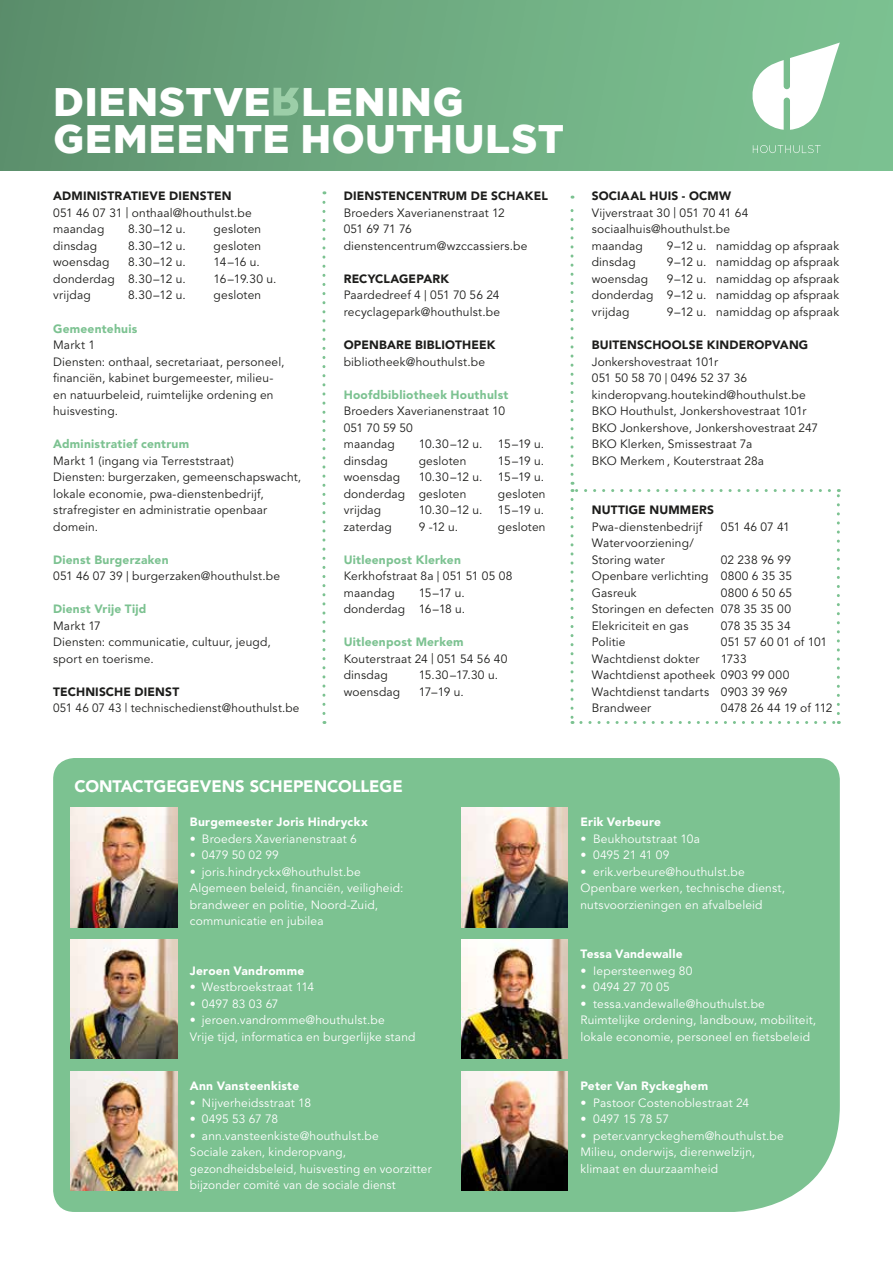
<style>
.page{position:relative;width:893px;height:1263px;background:#fff}
.page>*{position:absolute;margin:0;border:0;box-sizing:border-box;transform-origin:0 0}
.t1{font:900 39.75px/37.5px "Gotham";letter-spacing:.03em;color:#fff}
.t2{font:900 16.5px "Avenir";color:#fff}
.t3{font:12px/16.5px "Avenir";letter-spacing:.015em;color:#1d1d1b}
.t4{font:12px/16.5px "Avenir";letter-spacing:.015em;color:#fff}
.t5{font:900 12px "Avenir";letter-spacing:.02em;color:#fff}
.t6{font:900 12px "Avenir";letter-spacing:.01em;color:#1d1d1b}
.t7{font:900 12px "Avenir";letter-spacing:.02em;color:#7cc291}
.t8{font:12px "Avenir";letter-spacing:-.01em;color:#fff}
.t9{font:12px "Avenir";letter-spacing:-.025em;color:#1d1d1b}
.t10{font:12px "Avenir";letter-spacing:-.01em;color:#1d1d1b}
.s1{font-weight:900}
.s2{font-size:14.4px}
.s3{font-weight:900;color:#7cc291}
</style>
<div class="page">
<div style="left:0;top:0;width:893px;height:170px;background:linear-gradient(to right,#5d916e,#7ec594)"></div>
<div style="left:53px;top:758px;width:787px;height:454px;background:#7cc291"></div>
<svg style="left:749px;top:43px;width:91px;height:87px"></svg>
<svg style="left:753px;top:145px;width:68px;height:8px"></svg>
<svg style="left:274px;top:88px;width:25px;height:28px"></svg>
<img style="left:71px;top:808px;width:106px;height:119px">
<img style="left:461px;top:808px;width:107px;height:119px">
<img style="left:71px;top:940px;width:106px;height:119px">
<img style="left:461px;top:940px;width:107px;height:119px">
<img style="left:71px;top:1071px;width:106px;height:120px">
<img style="left:461px;top:1071px;width:107px;height:120px">
<svg style="left:570px;top:196px;width:3px;height:278px"></svg>
<svg style="left:322px;top:191px;width:3px;height:522px"></svg>
<svg style="left:570px;top:499px;width:3px;height:225px"></svg>
<svg style="left:581px;top:721px;width:258px;height:3px"></svg>
<svg style="left:837px;top:489px;width:3px;height:224px"></svg>
<svg style="left:572px;top:482px;width:257px;height:10px"></svg>
<h1 class="t1" style="left:53px;top:82px;width:512px">DIENSTVE LENING<br>GEMEENTE HOUTHULST</h1>
<p class="t3" style="left:53px;top:188px;width:200px"><span class="s1">ADMINISTRATIEVE DIENSTEN<br></span>051 46 07 31 <span class="s2">|</span> onthaal@houthulst.be maandag</p>
<p class="t6" style="left:344px;top:189px;width:206px">DIENSTENCENTRUM DE SCHAKEL</p>
<p class="t3" style="left:344px;top:205px;width:185px">Broeders Xaverianenstraat 12<br>051 69 71 76 dienstencentrum@wzccassiers.be</p>
<p class="t3" style="left:344px;top:271px;width:158px"><span class="s1">RECYCLAGEPARK<br></span>Paardedreef 4 <span class="s2">|</span> 051 70 56 24 recyclagepark@houthulst.be</p>
<p class="t6" style="left:344px;top:338px;width:153px">OPENBARE BIBLIOTHEEK</p>
<p class="t3" style="left:344px;top:353px;width:143px">bibliotheek@houthulst.be</p>
<p class="t7" style="left:344px;top:387px;width:166px">Hoofdbibliotheek Houthulst</p>
<p class="t3" style="left:344px;top:403px;width:163px">Broeders Xaverianenstraat 10<br>051 70 59 50<br>maandag</p>
<p class="t3" style="left:128px;top:221px;width:59px">8.30–12 u.</p>
<p class="t3" style="left:214px;top:221px;width:49px">gesloten</p>
<p class="t3" style="left:53px;top:238px;width:45px">dinsdag</p>
<p class="t3" style="left:128px;top:238px;width:59px">8.30–12 u.</p>
<p class="t3" style="left:214px;top:238px;width:49px">gesloten</p>
<p class="t3" style="left:53px;top:254px;width:58px">woensdag</p>
<p class="t3" style="left:128px;top:254px;width:59px">8.30–12 u.</p>
<p class="t3" style="left:214px;top:254px;width:48px">14–16 u.</p>
<p class="t3" style="left:53px;top:271px;width:134px">donderdag 8.30–12 u.</p>
<p class="t3" style="left:214px;top:271px;width:64px">16–19.30 u.</p>
<p class="t3" style="left:53px;top:287px;width:39px">vrijdag</p>
<p class="t3" style="left:128px;top:287px;width:59px">8.30–12 u.</p>
<p class="t3" style="left:214px;top:287px;width:49px">gesloten</p>
<p class="t7" style="left:53px;top:321px;width:86px">Gemeentehuis</p>
<p class="t3" style="left:53px;top:337px;width:233px">Markt 1<br>Diensten: onthaal, secretariaat, personeel, financiën, kabinet burgemeester, milieu&shy;en natuurbeleid, ruimtelijke ordening en huisvesting.</p>
<p class="t7" style="left:53px;top:437px;width:138px">Administratief centrum</p>
<p class="t3" style="left:53px;top:452px;width:250px">Markt 1 (ingang via Terreststraat)<br>Diensten: burgerzaken, gemeenschapswacht, lokale economie, pwa-dienstenbedrijf, strafregister en administratie openbaar domein.</p>
<p class="t3" style="left:53px;top:551px;width:228px"><span class="s3">Dienst Burgerzaken<br></span>051 46 07 39 <span class="s2">|</span> burgerzaken@houthulst.be</p>
<p class="t7" style="left:53px;top:602px;width:95px">Dienst Vrije Tijd</p>
<p class="t3" style="left:53px;top:617px;width:219px">Markt 17<br>Diensten: communicatie, cultuur, jeugd, sport en toerisme.</p>
<p class="t6" style="left:53px;top:684px;width:128px">TECHNISCHE DIENST</p>
<p class="t3" style="left:53px;top:700px;width:248px">051 46 07 43 | technischedienst@houthulst.be</p>
<p class="t3" style="left:419px;top:436px;width:65px">10.30–12 u.</p>
<p class="t3" style="left:498px;top:436px;width:48px">15–19 u.</p>
<p class="t3" style="left:344px;top:452px;width:45px">dinsdag</p>
<p class="t3" style="left:419px;top:452px;width:49px">gesloten</p>
<p class="t3" style="left:498px;top:452px;width:48px">15–19 u.</p>
<p class="t3" style="left:344px;top:469px;width:58px">woensdag</p>
<p class="t3" style="left:419px;top:469px;width:65px">10.30–12 u.</p>
<p class="t3" style="left:498px;top:469px;width:48px">15–19 u.</p>
<p class="t3" style="left:344px;top:485px;width:124px">donderdag gesloten</p>
<p class="t3" style="left:498px;top:485px;width:49px">gesloten</p>
<p class="t3" style="left:344px;top:502px;width:39px">vrijdag</p>
<p class="t3" style="left:419px;top:502px;width:65px">10.30–12 u.</p>
<p class="t3" style="left:498px;top:502px;width:48px">15–19 u.</p>
<p class="t3" style="left:344px;top:518px;width:50px">zaterdag</p>
<p class="t3" style="left:419px;top:518px;width:41px">9 -12 u.</p>
<p class="t3" style="left:498px;top:518px;width:49px">gesloten</p>
<p class="t3" style="left:344px;top:551px;width:170px"><span class="s3">Uitleenpost Klerken<br></span>Kerkhofstraat 8a <span class="s2">|</span> 051 51 05 08 maandag</p>
<p class="t3" style="left:344px;top:584px;width:123px;text-align:right">15–17 u.<br>donderdag 16–18 u.</p>
<p class="t3" style="left:344px;top:634px;width:165px"><span class="s3">Uitleenpost Merkem<br></span>Kouterstraat 24 <span class="s2">|</span> 051 54 56 40 dinsdag</p>
<p class="t3" style="left:419px;top:667px;width:81px">15.30–17.30 u.</p>
<p class="t3" style="left:344px;top:683px;width:58px">woensdag</p>
<p class="t3" style="left:419px;top:683px;width:47px">17–19 u.</p>
<p class="t3" style="left:592px;top:188px;width:158px"><span class="s1">SOCIAAL HUIS - OCMW<br></span>Vijverstraat 30 <span class="s2">|</span> 051 70 41 64 sociaalhuis@houthulst.be maandag</p>
<p class="t3" style="left:667px;top:238px;width:174px">9–12 u. namiddag op afspraak</p>
<p class="t3" style="left:592px;top:254px;width:45px">dinsdag</p>
<p class="t3" style="left:667px;top:254px;width:174px">9–12 u. namiddag op afspraak</p>
<p class="t3" style="left:592px;top:271px;width:58px">woensdag</p>
<p class="t3" style="left:592px;top:271px;width:249px;text-align:justify;text-indent:75px">9–12 u. namiddag op afspraak donderdag 9–12 u. namiddag op afspraak vrijdag</p>
<p class="t3" style="left:667px;top:304px;width:174px">9–12 u. namiddag op afspraak</p>
<p class="t6" style="left:592px;top:338px;width:218px">BUITENSCHOOLSE KINDEROPVANG</p>
<p class="t3" style="left:592px;top:353px;width:228px">Jonkershovestraat 101r<br>051 50 58 70 <span class="s2">|</span> 0496 52 37 36 kinderopvang.houtekind@houthulst.be<br>BKO Houthulst, Jonkershovestraat 101r<br>BKO Jonkershove, Jonkershovestraat 247<br>BKO Klerken, Smissestraat 7a<br>BKO Merkem , Kouterstraat 28a</p>
<p class="t6" style="left:592px;top:503px;width:124px">NUTTIGE NUMMERS</p>
<p class="t3" style="left:592px;top:518px;width:112px">Pwa-dienstenbedrijf</p>
<p class="t3" style="left:721px;top:518px;width:71px">051 46 07 41</p>
<p class="t3" style="left:592px;top:535px;width:104px">Watervoorziening/<br>Storing water</p>
<p class="t3" style="left:592px;top:551px;width:202px;text-align:justify;text-indent:129px">02 238 96 99<br>Openbare verlichting 0800 6 35 35<br>Gasreuk</p>
<p class="t3" style="left:592px;top:584px;width:202px;text-align:justify;text-indent:129px">0800 6 50 65<br>Storingen en defecten 078 35 35 00<br>Elekriciteit en gas</p>
<p class="t3" style="left:721px;top:617px;width:71px">078 35 35 34</p>
<p class="t3" style="left:592px;top:634px;width:35px">Politie</p>
<p class="t10" style="left:721px;top:635px;width:108px">051 57 60 01 of 101</p>
<p class="t3" style="left:592px;top:650px;width:109px">Wachtdienst dokter</p>
<p class="t3" style="left:592px;top:650px;width:199px;text-indent:129px">1733<br>Wachtdienst apotheek 0903 99 000<br>Wachtdienst tandarts 0903 39 969<br>Brandweer</p>
<p class="t9" style="left:721px;top:701px;width:113px">0478 26 44 19 of 112</p>
<h2 class="t2" style="left:74px;top:776px;width:330px">CONTACTGEGEVENS SCHEPENCOLLEGE</h2>
<p class="t5" style="left:190px;top:815px;width:179px">Burgemeester Joris Hindryckx</p>
<p class="t4" style="left:190px;top:831px;width:169px">• Broeders Xaverianenstraat 6</p>
<p class="t4" style="left:190px;top:847px;width:90px">• 0479 50 02 99</p>
<p class="t4" style="left:190px;top:864px;width:215px">• joris.hindryckx@houthulst.be Algemeen beleid, financiën, veiligheid: brandweer en politie, Noord-Zuid, communicatie en jubilea</p>
<p class="t5" style="left:190px;top:963px;width:116px">Jeroen Vandromme</p>
<p class="t4" style="left:190px;top:979px;width:126px">• Westbroekstraat 114</p>
<p class="t4" style="left:190px;top:996px;width:90px">• 0497 83 03 67</p>
<p class="t4" style="left:190px;top:1012px;width:227px">• jeroen.vandromme@houthulst.be<br>Vrije tijd, informatica en burgerlijke stand</p>
<p class="t5" style="left:190px;top:1079px;width:111px">Ann Vansteenkiste</p>
<p class="t4" style="left:190px;top:1095px;width:123px">• Nijverheidsstraat 18</p>
<p class="t8" style="left:190px;top:1112px;width:90px">• 0495 53 67 78</p>
<p class="t4" style="left:190px;top:1128px;width:243px">• ann.vansteenkiste@houthulst.be<br>Sociale zaken, kinderopvang, gezondheidsbeleid, huisvesting en voorzitter bijzonder comité van de sociale dienst</p>
<p class="t5" style="left:580px;top:815px;width:82px">Erik Verbeure</p>
<p class="t4" style="left:580px;top:831px;width:121px">• Beukhoutstraat 10a</p>
<p class="t8" style="left:580px;top:848px;width:90px">• 0495 21 41 09</p>
<p class="t4" style="left:580px;top:864px;width:206px">• erik.verbeure@houthulst.be<br>Openbare werken, technische dienst, nutsvoorzieningen en afvalbeleid</p>
<p class="t5" style="left:580px;top:947px;width:104px">Tessa Vandewalle</p>
<p class="t4" style="left:580px;top:963px;width:113px">• Iepersteenweg 80</p>
<p class="t8" style="left:580px;top:980px;width:91px">• 0494 27 70 05</p>
<p class="t4" style="left:580px;top:996px;width:237px">• tessa.vandewalle@houthulst.be<br>Ruimtelijke ordening, landbouw, mobiliteit, lokale economie, personeel en fietsbeleid</p>
<p class="t5" style="left:580px;top:1079px;width:129px">Peter Van Ryckeghem</p>
<p class="t4" style="left:580px;top:1095px;width:170px">• Pastoor Costenoblestraat 24</p>
<p class="t8" style="left:580px;top:1112px;width:90px">• 0497 15 78 57</p>
<p class="t4" style="left:580px;top:1128px;width:205px">• peter.vanryckeghem@houthulst.be<br>Milieu, onderwijs, dierenwelzijn, klimaat en duurzaamheid</p>
</div>
